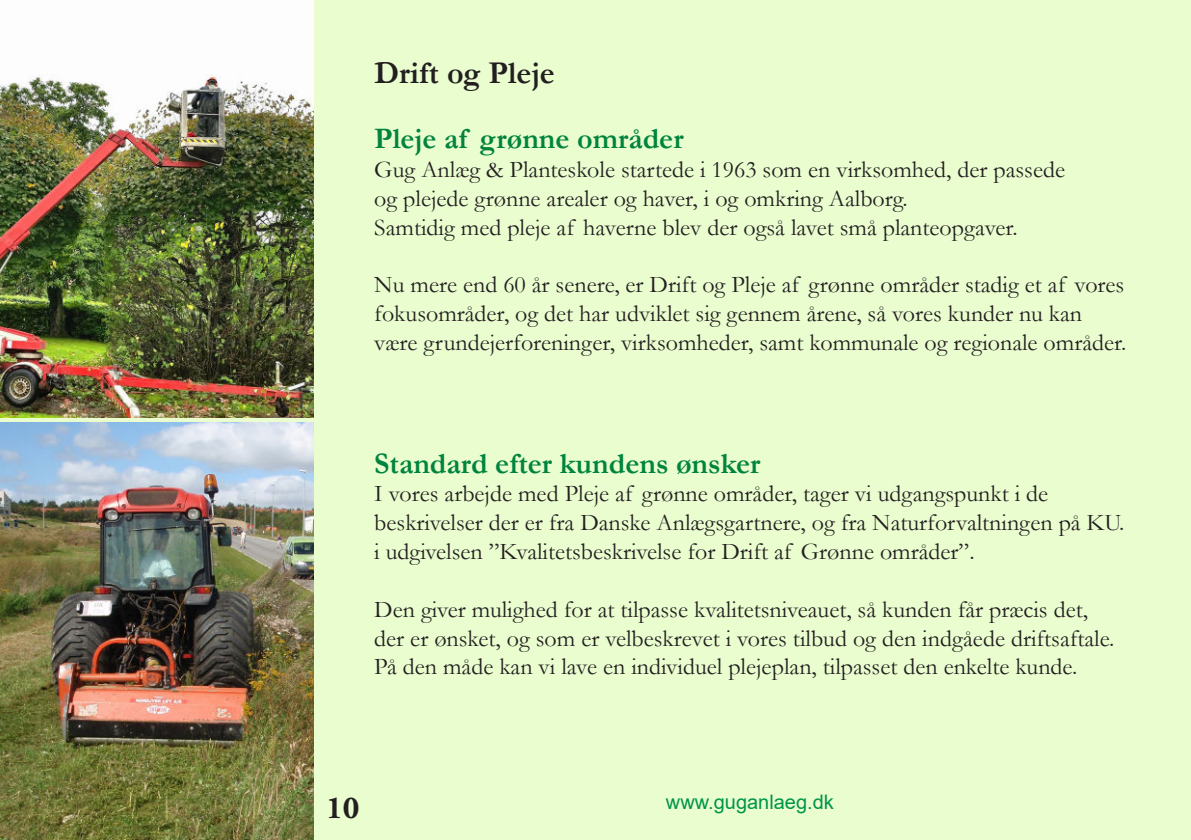
<style>
.page{position:relative;width:1191px;height:840px;background:#fff}
.page>*{position:absolute;margin:0;border:0;box-sizing:border-box;transform-origin:0 0}
.t1{font:700 32px "Garamond";color:#231f20}
.t2{font:700 32px "Adobe Garamond Pro";color:#231f20}
.t3{font:700 30px "Garamond";color:#00843d}
.t4{font:24px/28.8px "Garamond";color:#231f20}
.t5{font:20px "Arial";color:#009547}
</style>
<div class="page">
<div style="left:0;top:0;width:1191px;height:839px;background:#e9fdcf"></div>
<img style="left:0;top:0;width:313px;height:417px">
<img style="left:0;top:422px;width:313px;height:417px">
<h1 class="t1" style="left:374px;top:61px;width:182px">Drift og Pleje</h1>
<p class="t3" style="left:374px;top:127px;width:311px">Pleje af grønne områder</p>
<p class="t4" style="left:374px;top:157px;width:692px">Gug Anlæg &amp; Planteskole startede i 1963 som en virksomhed, der passede og plejede grønne arealer og haver, i og omkring Aalborg.<br>Samtidig med pleje af haverne blev der også lavet små planteopgaver.</p>
<p class="t4" style="left:374px;top:272px;width:753px">Nu mere end 60 år senere, er Drift og Pleje af grønne områder stadig et af vores fokusområder, og det har udviklet sig gennem årene, så vores kunder nu kan være grundejerforeninger, virksomheder, samt kommunale og regionale områder.</p>
<p class="t3" style="left:374px;top:451px;width:388px">Standard efter kundens ønsker</p>
<p class="t4" style="left:374px;top:481px;width:751px">I vores arbejde med Pleje af grønne områder, tager vi udgangspunkt i de beskrivelser der er fra Danske Anlægsgartnere, og fra Naturforvaltningen på KU. i udgivelsen ”Kvalitetsbeskrivelse for Drift af Grønne områder”.</p>
<p class="t4" style="left:374px;top:596px;width:741px">Den giver mulighed for at tilpasse kvalitetsniveauet, så kunden får præcis det, der er ønsket, og som er velbeskrevet i vores tilbud og den indgåede driftsaftale.<br>På den måde kan vi lave en individuel plejeplan, tilpasset den enkelte kunde.</p>
<h1 class="t2" style="left:326px;top:787px;width:35px">10</h1>
<p class="t5" style="left:666px;top:794px;width:169px">www.guganlaeg.dk</p>
</div>
